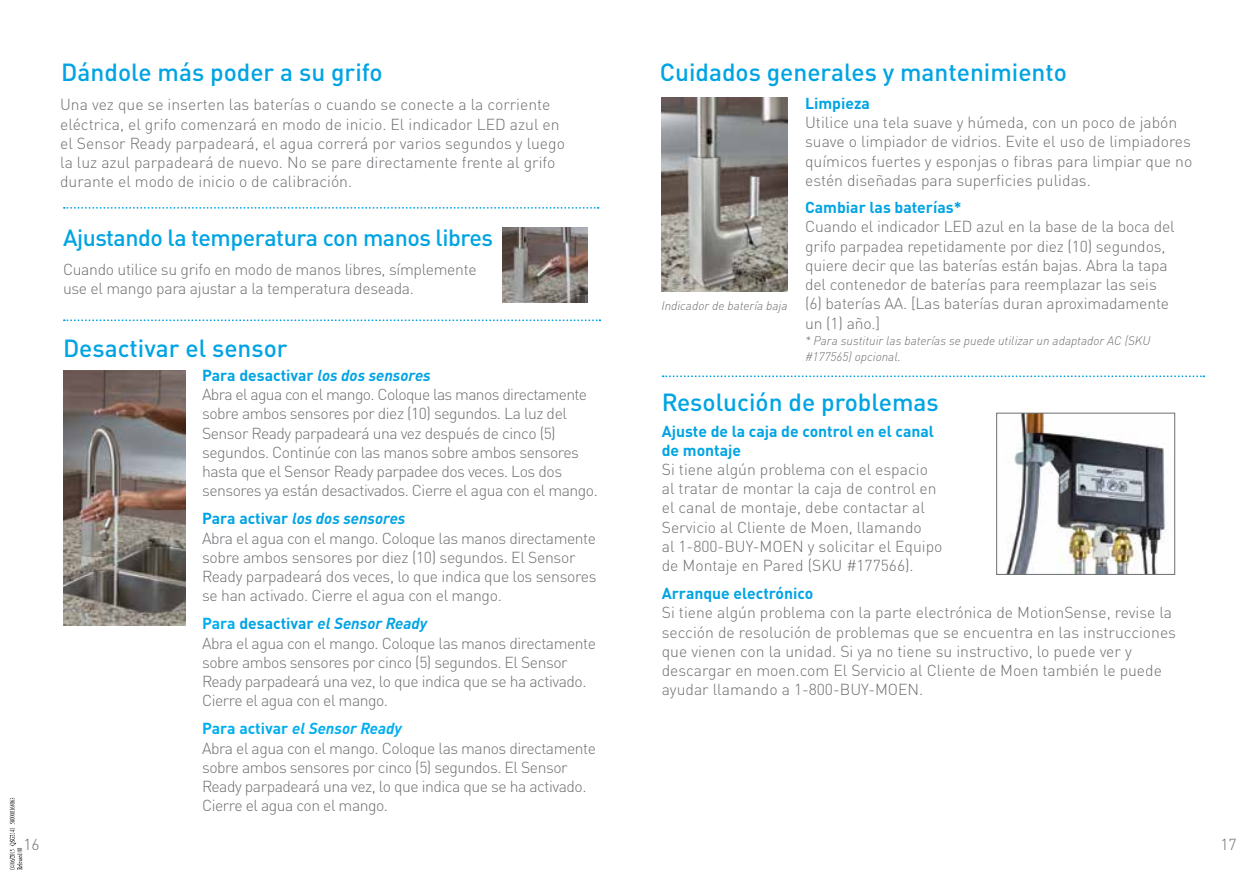
<style>
.page{position:relative;width:1260px;height:882px;background:#fff}
.page>*{position:absolute;margin:0;border:0;box-sizing:border-box;transform-origin:0 0}
.t1{font:500 24.5px "DINOT";color:#00a4e3}
.t2{font:500 23.1px "DINOT";letter-spacing:-.02em;color:#00a4e3}
.t3{font:300 15.75px/19.2px "DINOT";letter-spacing:-.01em;color:#6d6e71}
.t4{font:300 15.75px/19.2px "DINOT";letter-spacing:-.03em;color:#6d6e71}
.t5{font:700 15.75px/19.2px "DINOT";color:#00a4e3}
.t6{font:italic 300 12.25px/15.8px "DINOT";color:#6d6e71}
.s1{font-weight:700;color:#00a4e3}
.s2{font-weight:700;font-style:italic;color:#00a4e3}
.s3{font-weight:700;color:#00aeef}
.s4{font-weight:700;font-style:italic;color:#00aeef}
</style>
<div class="page">
<img style="left:63px;top:371px;width:123px;height:254px">
<svg style="left:64px;top:207px;width:535px;height:2px"></svg>
<svg style="left:64px;top:319px;width:536px;height:2px"></svg>
<svg style="left:663px;top:375px;width:541px;height:2px"></svg>
<img style="left:502px;top:227px;width:86px;height:76px">
<img style="left:662px;top:97px;width:126px;height:194px">
<img style="left:1006px;top:415px;width:161px;height:158px">
<div style="left:996px;top:413px;width:179px;height:162px;border:1px solid #6d6e71"></div>
<svg style="left:10px;top:798px;width:12px;height:72px"></svg>
<h1 class="t1" style="left:61px;top:57px;width:323px">Dándole más poder a su grifo</h1>
<p class="t3" style="left:60px;top:95px;width:506px">Una vez que se inserten las baterías o cuando se conecte a la corriente eléctrica, el grifo comenzará en modo de inicio. El indicador LED azul en el Sensor Ready parpadeará, el agua correrá por varios segundos y luego la luz azul parpadeará de nuevo. No se pare directamente frente al grifo durante el modo de inicio o de calibración.</p>
<h2 class="t2" style="left:63px;top:223px;width:432px">Ajustando la temperatura con manos libres</h2>
<p class="t3" style="left:63px;top:259px;width:415px">Cuando utilice su grifo en modo de manos libres, símplemente use el mango para ajustar a la temperatura deseada.</p>
<h1 class="t1" style="left:63px;top:332px;width:226px">Desactivar el sensor</h1>
<p class="t4" style="left:202px;top:365px;width:397px"><span class="s1">Para desactivar</span> <span class="s2">los dos sensores<br></span>Abra el agua con el mango. Coloque las manos directamente sobre ambos sensores por diez (10) segundos. La luz del Sensor Ready parpadeará una vez después de cinco (5) segundos. Continúe con las manos sobre ambos sensores hasta que el Sensor Ready parpadee dos veces. Los dos sensores ya están desactivados. Cierre el agua con el mango.</p>
<p class="t3" style="left:202px;top:509px;width:396px"><span class="s1">Para activar</span> <span class="s2">los dos sensores<br></span>Abra el agua con el mango. Coloque las manos directamente sobre ambos sensores por diez (10) segundos. El Sensor Ready parpadeará dos veces, lo que indica que los sensores se han activado. Cierre el agua con el mango.</p>
<p class="t4" style="left:202px;top:614px;width:395px"><span class="s3">Para</span> <span class="s1">desactivar</span> <span class="s2">el Sensor Ready<br></span>Abra el agua con el mango. Coloque las manos directamente sobre ambos sensores por cinco (5) segundos. El Sensor Ready parpadeará una vez, lo que indica que se ha activado.<br>Cierre el agua con el mango.</p>
<p class="t4" style="left:202px;top:719px;width:395px"><span class="s3">Para activar</span> <span class="s4">el Sensor Ready<br></span>Abra el agua con el mango. Coloque las manos directamente sobre ambos sensores por cinco (5) segundos. El Sensor Ready parpadeará una vez, lo que indica que se ha activado.<br>Cierre el agua con el mango.</p>
<h1 class="t1" style="left:660px;top:56px;width:409px">Cuidados generales y mantenimiento</h1>
<p class="t6" style="left:662px;top:297px;width:127px">Indicador de batería baja</p>
<p class="t5" style="left:805px;top:93px;width:66px">Limpieza</p>
<p class="t3" style="left:805px;top:113px;width:389px">Utilice una tela suave y húmeda, con un poco de jabón suave o limpiador de vidrios. Evite el uso de limpiadores químicos fuertes y esponjas o fibras para limpiar que no estén diseñadas para superficies pulidas.</p>
<p class="t5" style="left:805px;top:197px;width:158px">Cambiar las baterías*</p>
<p class="t3" style="left:805px;top:217px;width:371px">Cuando el indicador LED azul en la base de la boca del grifo parpadea repetidamente por diez (10) segundos, quiere decir que las baterías están bajas. Abra la tapa del contenedor de baterías para reemplazar las seis (6) baterías AA. [Las baterías duran aproximadamente un (1) año.]</p>
<p class="t6" style="left:805px;top:333px;width:347px">* Para sustituir las baterías se puede utilizar un adaptador AC (SKU #177565) opcional.</p>
<h1 class="t1" style="left:662px;top:387px;width:278px">Resolución de problemas</h1>
<p class="t5" style="left:662px;top:421px;width:274px">Ajuste de la caja de control en el canal de montaje</p>
<p class="t3" style="left:662px;top:460px;width:282px">Si tiene algún problema con el espacio al tratar de montar la caja de control en el canal de montaje, debe contactar al Servicio al Cliente de Moen, llamando<br>al 1-800-BUY-MOEN y solicitar el Equipo de Montaje en Pared (SKU #177566).</p>
<p class="t5" style="left:662px;top:583px;width:153px">Arranque electrónico</p>
<p class="t3" style="left:662px;top:603px;width:516px">Si tiene algún problema con la parte electrónica de MotionSense, revise la sección de resolución de problemas que se encuentra en las instrucciones que vienen con la unidad. Si ya no tiene su instructivo, lo puede ver y descargar en moen.com El Servicio al Cliente de Moen también le puede ayudar llamando a 1-800-BUY-MOEN.</p>
<p class="t3" style="left:23px;top:834px;width:18px">16</p>
<p class="t3" style="left:1220px;top:834px;width:18px">17</p>
</div>
